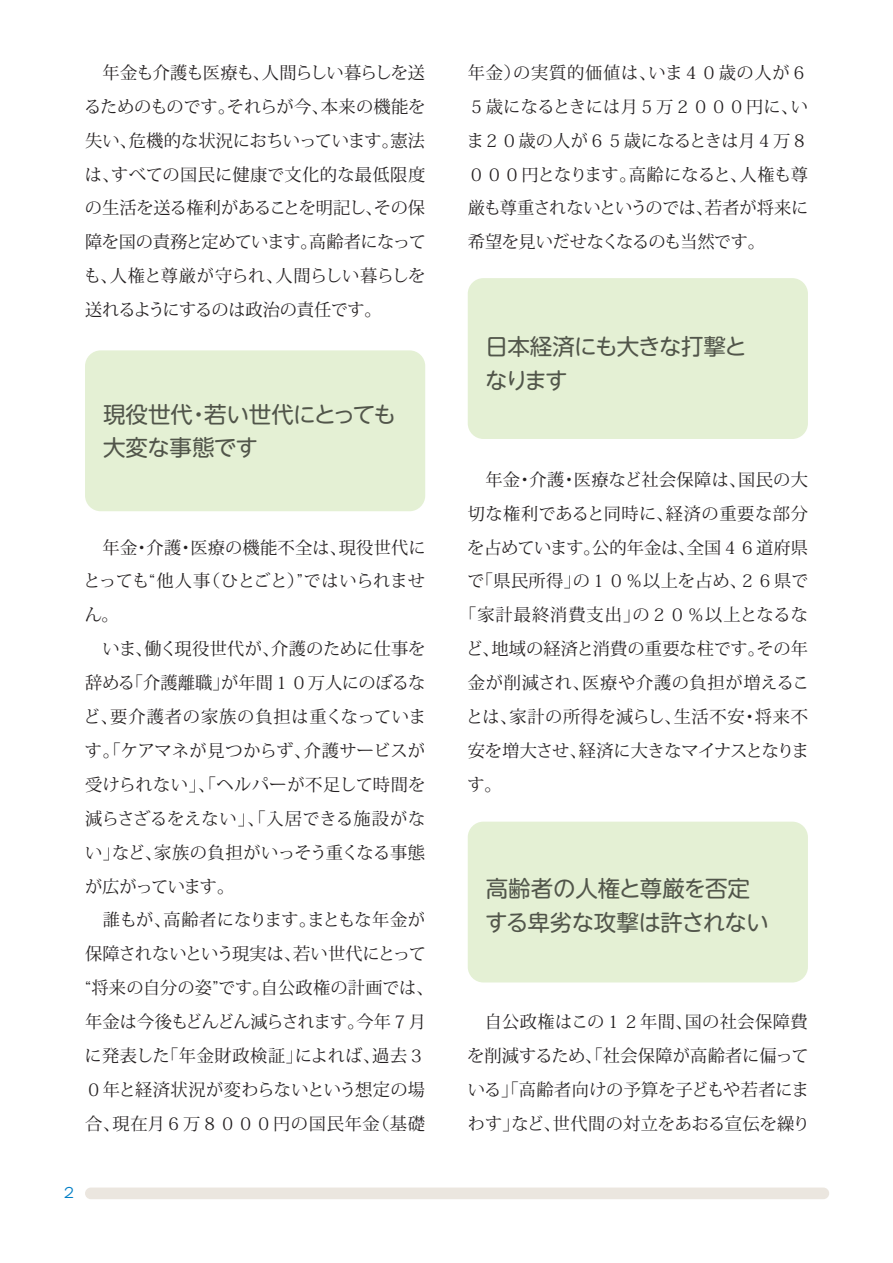
<style>
.page{position:relative;width:893px;height:1263px;background:#fff}
.page>*{position:absolute;margin:0;border:0;box-sizing:border-box;transform-origin:0 0}
.t1{font:22.5px/33.9px "UD Shin M Go Pro";letter-spacing:-.025em;color:#51554a}
.t2{font:22.5px/33.9px "UD Shin M Go Pro";letter-spacing:-.045em;color:#51554a}
.t3{font:17.25px/33.9px "Koz Min Pro";letter-spacing:.005em;color:#231f20;text-align:justify}
.t4{font:17.25px "Koz Min Pro";letter-spacing:.035em;color:#231f20}
.t5{font:17.25px "Koz Min Pro";letter-spacing:-.03em;color:#231f20}
.t6{font:17.25px "Koz Min Pro";letter-spacing:.03em;color:#231f20}
.t7{font:17.25px "Koz Min Pro";letter-spacing:.055em;color:#231f20}
.t8{font:17.25px "Koz Min Pro";letter-spacing:.04em;color:#231f20}
.t9{font:500 15px "Kyoka ICA Pro";color:#007ec5}
</style>
<div class="page">
<div style="left:85px;top:1187px;width:744px;height:12px;background:#ebe6df;border-radius:6px"></div>
<div style="left:85px;top:350px;width:340px;height:161px;background:#e4f0d4;border-radius:16px"></div>
<div style="left:468px;top:278px;width:340px;height:161px;background:#e4f0d4;border-radius:16px"></div>
<div style="left:468px;top:822px;width:340px;height:160px;background:#e4f0d4;border-radius:16px"></div>
<p class="t3" style="left:84px;top:55px;width:344px">　年金も介護も医療も、人間らしい暮らしを送るためのものです。それらが今、本来の機能を失い、危機的な状況におちいっています。憲法は、すべての国民に健康で文化的な最低限度の生活を送る権利があることを明記し、その保障を国の責務と定めています。高齢者になっても、人権と尊厳が守られ、人間らしい暮らしを送れるようにするのは政治の責任です。</p>
<h1 class="t1" style="left:103px;top:396px;width:295px">現役世代・若い世代にとっても大変な事態です</h1>
<p class="t3" style="left:83px;top:530px;width:352px;text-align:left">　年金・介護・医療の機能不全は、現役世代にとっても“他人事（ひとごと）”ではいられません。<br>　いま、働く現役世代が、介護のために仕事を辞める「介護離職」が年間１０万人にのぼるなど、要介護者の家族の負担は重くなっています。「ケアマネが見つからず、介護サービスが受けられない」、「ヘルパーが不足して時間を減らさざるをえない」、「入居できる施設がない」など、家族の負担がいっそう重くなる事態が広がっています。<br>　誰もが、高齢者になります。まともな年金が保障されないという現実は、若い世代にとって“将来の自分の姿”です。自公政権の計画では、年金は今後もどんどん減らされます。今年７月に発表した「年金財政検証」によれば、過去３<br>０年と経済状況が変わらないという想定の場合、現在月６万８０００円の国民年金（基礎</p>
<p class="t9" style="left:64px;top:1180px;width:12px">2</p>
<p class="t3" style="left:467px;top:55px;width:343px">年金）の実質的価値は、いま４０歳の人が６<br>５歳になるときには月５万２０００円に、いま２０歳の人が６５歳になるときは月４万８<br>０００円となります。高齢になると、人権も尊厳も尊重されないというのでは、若者が将来に希望を見いだせなくなるのも当然です。</p>
<h1 class="t2" style="left:485px;top:328px;width:263px">日本経済にも大きな打撃となります</h1>
<p class="t3" style="left:468px;top:462px;width:342px">　年金・介護・医療など社会保障は、国民の大</p>
<p class="t6" style="left:468px;top:501px;width:342px">切な権利であると同時に、経済の重要な部分</p>
<p class="t3" style="left:467px;top:530px;width:342px">を占めています。公的年金は、全国４６道府県</p>
<p class="t3" style="left:467px;top:563px;width:343px">で「県民所得」の１０％以上を占め、２６県で</p>
<p class="t7" style="left:459px;top:603px;width:350px">「家計最終消費支出」の２０％以上となるな</p>
<p class="t3" style="left:466px;top:631px;width:344px">ど、地域の経済と消費の重要な柱です。その年</p>
<p class="t8" style="left:468px;top:670px;width:344px">金が削減され、医療や介護の負担が増えるこ</p>
<p class="t4" style="left:466px;top:704px;width:344px">とは、家計の所得を減らし、生活不安・将来不</p>
<p class="t5" style="left:468px;top:738px;width:343px">安を増大させ、経済に大きなマイナスとなりま</p>
<p class="t3" style="left:468px;top:767px;width:36px">す。</p>
<h1 class="t1" style="left:485px;top:870px;width:285px">高齢者の人権と尊厳を否定する卑劣な攻撃は許されない</h1>
<p class="t3" style="left:467px;top:1004px;width:344px;text-align:left">　自公政権はこの１２年間、国の社会保障費を削減するため、「社会保障が高齢者に偏っている」「高齢者向けの予算を子どもや若者にまわす」など、世代間の対立をあおる宣伝を繰り</p>
</div>
